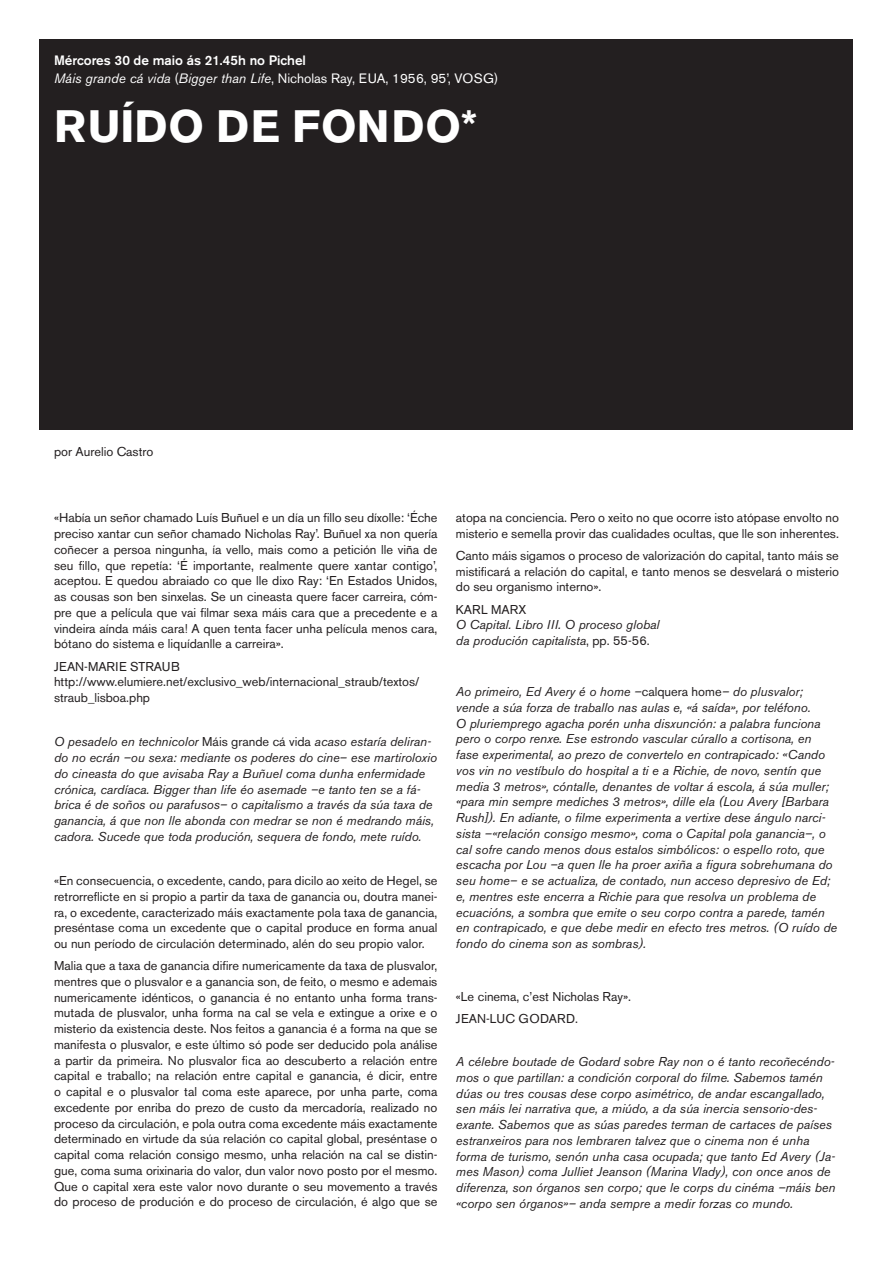
<style>
.page{position:relative;width:893px;height:1263px;background:#fff}
.page>*{position:absolute;margin:0;border:0;box-sizing:border-box;transform-origin:0 0}
.t1{font:700 45px "Akzidenz Grotesk BE";letter-spacing:.02em;color:#fff}
.t2{font:500 13.5px/18px "Akzidenz Grotesk BE";color:#fff}
.t3{font:13.5px "Akzidenz Grotesk BE";color:#fff}
.t4{font:12.75px/15.8px "Akzidenz Grotesk BE";color:#231f20;text-align:justify}
.t5{font:italic 12.75px/15.8px "Akzidenz Grotesk BE";color:#231f20}
.s1{font-weight:400;font-style:italic}
.s2{font-weight:400}
.s3{font-style:normal}
</style>
<div class="page">
<div style="left:40px;top:39px;width:813px;height:391px;background:#231f20"></div>
<p class="t2" style="left:54px;top:51px;width:315px">Mércores 30 de maio ás 21.45h no Pichel<br><span class="s1">Máis grande cá vida</span> <span class="s2">(</span><span class="s1">Bigger than Life</span><span class="s2">, Nicholas Ray, EUA</span></p>
<p class="t3" style="left:385px;top:70px;width:114px">, 1956, 95’, VOSG)</p>
<h1 class="t1" style="left:54px;top:100px;width:424px">RUÍDO DE FONDO*</h1>
<p class="t4" style="left:54px;top:444px;width:101px">por Aurelio Castro</p>
<p class="t4" style="left:54px;top:510px;width:385px">«Había un señor chamado Luís Buñuel e un día un fillo seu díxolle: ‘Éche preciso xantar cun señor chamado Nicholas Ray’. Buñuel xa non quería coñecer a persoa ningunha, ía vello, mais como a petición lle viña de seu fillo, que repetía: ‘É importante, realmente quere xantar contigo’, aceptou. E quedou abraiado co que lle dixo Ray: ‘En Estados Unidos, as cousas son ben sinxelas. Se un cineasta quere facer carreira, cóm&shy;pre que a película que vai filmar sexa máis cara que a precedente e a vindeira aínda máis cara! A quen tenta facer unha película menos cara, bótano do sistema e liquídanlle a carreira».</p>
<p class="t4" style="left:54px;top:658px;width:367px;text-align:left">Jean -Marie Straub http://www.elumiere.net/exclusivo_web/internacional_straub/textos/ straub_lisboa.php</p>
<p class="t5" style="left:54px;top:734px;width:384px">O pesadelo en technicolor <span class="s3">Máis grande cá vida</span> acaso estaría deliran&shy;do no ecrán –ou sexa: mediante os poderes do cine– ese martiroloxio do cineasta do que avisaba Ray a Buñuel coma dunha enfermidade crónica, cardíaca. Bigger than life éo asemade –e tanto ten se a fá&shy;brica é de soños ou parafusos– o capitalismo a través da súa taxa de ganancia, á que non lle abonda con medrar se non é medrando máis, cadora. Sucede que toda produción, sequera de fondo, mete ruído.</p>
<p class="t4" style="left:54px;top:873px;width:385px">«En consecuencia, o excedente, cando, para dicilo ao xeito de Hegel, se retrorreflicte en si propio a partir da taxa de ganancia ou, doutra manei&shy;ra, o excedente, caracterizado máis exactamente pola taxa de ganancia, preséntase coma un excedente que o capital produce en forma anual ou nun período de circulación determinado, alén do seu propio valor.</p>
<p class="t4" style="left:54px;top:958px;width:385px">Malia que a taxa de ganancia difire numericamente da taxa de plusvalor, mentres que o plusvalor e a ganancia son, de feito, o mesmo e ademais numericamente idénticos, o ganancia é no entanto unha forma trans&shy;mutada de plusvalor, unha forma na cal se vela e extingue a orixe e o misterio da existencia deste. Nos feitos a ganancia é a forma na que se manifesta o plusvalor, e este último só pode ser deducido pola análise a partir da primeira. No plusvalor fica ao descuberto a relación entre capital e traballo; na relación entre capital e ganancia, é dicir, entre o capital e o plusvalor tal coma este aparece, por unha parte, coma excedente por enriba do prezo de custo da mercadoría, realizado no proceso da circulación, e pola outra coma excedente máis exactamente determinado en virtude da súa relación co capital global, preséntase o capital coma relación consigo mesmo, unha relación na cal se distin&shy;gue, coma suma orixinaria do valor, dun valor novo posto por el mesmo.<br>Que o capital xera este valor novo durante o seu movemento a través do proceso de produción e do proceso de circulación, é algo que se</p>
<p class="t4" style="left:456px;top:510px;width:385px">atopa na conciencia. Pero o xeito no que ocorre isto atópase envolto no misterio e semella provir das cualidades ocultas, que lle son inherentes.</p>
<p class="t4" style="left:456px;top:548px;width:385px">Canto máis sigamos o proceso de valorización do capital, tanto máis se mistificará a relación do capital, e tanto menos se desvelará o misterio do seu organismo interno».</p>
<p class="t4" style="left:456px;top:601px;width:72px">Karl Marx</p>
<p class="t5" style="left:456px;top:617px;width:205px">O Capital. Libro III. O proceso global da produción capitalista<span class="s3">, pp. 55-56.</span></p>
<p class="t5" style="left:456px;top:684px;width:383px">Ao primeiro, Ed Avery é o home –<span class="s3">calquera home</span>– do plusvalor; vende a súa forza de traballo nas aulas e, «á saída», por teléfono.<br>O pluriemprego agacha porén unha disxunción: a palabra funciona pero o corpo renxe. Ese estrondo vascular cúrallo a cortisona, en fase experimental, ao prezo de convertelo en contrapicado: «Cando vos vin no vestíbulo do hospital a ti e a Richie, de novo, sentín que media 3 metros», cóntalle, denantes de voltar á escola, á súa muller; «para min sempre mediches 3 metros», dille ela (Lou Avery [Barbara Rush]). En adiante, o filme experimenta a vertixe dese ángulo narci&shy;sista –«relación consigo mesmo», coma o Capital pola ganancia–, o cal sofre cando menos dous estalos simbólicos: o espello roto, que escacha por Lou –a quen lle ha proer axiña a figura sobrehumana do seu home– e se actualiza, de contado, nun acceso depresivo de Ed; e, mentres este encerra a Richie para que resolva un problema de ecuacións, a sombra que emite o seu corpo contra a parede, tamén en contrapicado, e que debe medir en efecto tres metros. (O ruído de fondo do cinema son as sombras).</p>
<p class="t4" style="left:456px;top:985px;width:177px;line-height:22.2px">«Le cinema, c’est Nicholas Ray».<br>Jean-Luc Godard.</p>
<p class="t5" style="left:456px;top:1054px;width:381px">A célebre boutade de Godard sobre Ray non o é tanto recoñecéndo&shy;mos o que partillan: a condición corporal do filme. Sabemos tamén dúas ou tres cousas dese corpo asimétrico, de andar escangallado, sen máis lei narrativa que, a miúdo, a da súa inercia sensorio-des&shy;exante. Sabemos que as súas paredes terman de cartaces de países estranxeiros para nos lembraren talvez que o cinema non é unha forma de turismo, senón unha casa ocupada; que tanto Ed Avery (Ja&shy;mes Mason) coma Julliet Jeanson (Marina Vlady), con once anos de diferenza, son órganos sen corpo; que le corps du cinéma –máis ben «corpo sen órganos»– anda sempre a medir forzas co mundo.</p>
</div>
